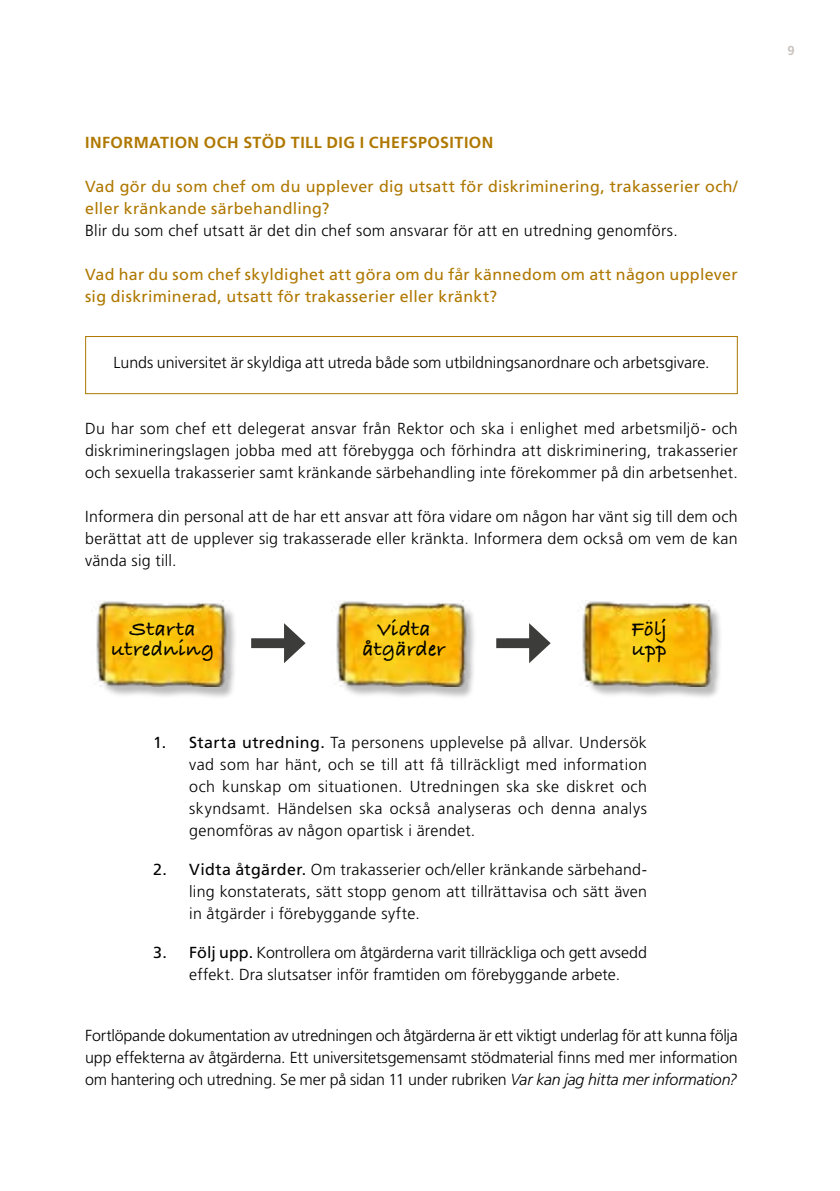
<style>
.page{position:relative;width:840px;height:1191px;background:#fff}
.page>*{position:absolute;margin:0;border:0;box-sizing:border-box;transform-origin:0 0}
.t1{font:700 22px/20px "Bradley Hand ITCTT";letter-spacing:.015em;color:#000;text-align:center}
.t2{font:300 16px/22px "Frutiger LT Std";letter-spacing:.01em;color:#000;text-align:justify}
.t3{font:16px/22px "Frutiger LT Std";letter-spacing:.02em;color:#af7800}
.t4{font:700 16px "Frutiger LT Std";letter-spacing:.03em;color:#af7800}
.t5{font:700 13px "Frutiger LT Std";color:#c9c3be}
.s1{font-weight:400}
.s2{font-style:italic}
</style>
<div class="page">
<div style="left:85px;top:336px;width:652px;height:58px;border:1px solid #af7800"></div>
<div style="left:101px;top:605px;width:136px;height:94px;background:#000;opacity:.27"></div>
<img style="left:96px;top:600px;width:133px;height:86px">
<div style="left:340px;top:605px;width:136px;height:94px;background:#000;opacity:.27"></div>
<img style="left:336px;top:600px;width:133px;height:86px">
<div style="left:586px;top:605px;width:136px;height:94px;background:#000;opacity:.27"></div>
<img style="left:582px;top:600px;width:133px;height:86px">
<div style="left:251px;top:638px;width:41px;height:10px;background:#3c3c3b"></div>
<svg style="left:284px;top:623px;width:21px;height:40px"></svg>
<div style="left:496px;top:638px;width:41px;height:10px;background:#3c3c3b"></div>
<svg style="left:529px;top:623px;width:21px;height:40px"></svg>
<p class="t4" style="left:85px;top:133px;width:409px">INFORMATION OCH STÖD TILL DIG I CHEFSPOSITION</p>
<p class="t3" style="left:85px;top:176px;width:653px">Vad gör du som chef om du upplever dig utsatt för diskriminering, trakasserier och/ eller kränkande särbehandling?</p>
<p class="t2" style="left:85px;top:220px;width:594px">Blir du som chef utsatt är det din chef som ansvarar för att en utredning genomförs.</p>
<p class="t3" style="left:85px;top:264px;width:653px">Vad har du som chef skyldighet att göra om du får kännedom om att någon upplever sig diskriminerad, utsatt för trakasserier eller kränkt?</p>
<p class="t2" style="left:113px;top:352px;width:597px">Lunds universitet är skyldiga att utreda både som utbildningsanordnare och arbetsgivare.</p>
<p class="t2" style="left:85px;top:418px;width:653px">Du har som chef ett delegerat ansvar från Rektor och ska i enlighet med arbetsmiljö- och diskrimineringslagen jobba med att förebygga och förhindra att diskriminering, trakasserier och sexuella trakasserier samt kränkande särbehandling inte förekommer på din arbetsenhet.</p>
<p class="t2" style="left:85px;top:506px;width:653px">Informera din personal att de har ett ansvar att föra vidare om någon har vänt sig till dem och berättat att de upplever sig trakasserade eller kränkta. Informera dem också om vem de kan vända sig till.</p>
<h1 class="t1" style="left:111px;top:618px;width:105px">Starta utredning</h1>
<h1 class="t1" style="left:362px;top:618px;width:84px">Vidta åtgärder</h1>
<h1 class="t1" style="left:631px;top:618px;width:37px;text-align:left">Följ upp</h1>
<p class="t2" style="left:189px;top:731px;width:459px;text-indent:-36px"><span class="s1">1. Starta utredning.</span> Ta personens upplevelse på allvar. Undersök vad som har hänt, och se till att få tillräckligt med information och kunskap om situationen. Utredningen ska ske diskret och skyndsamt. Händelsen ska också analyseras och denna analys genomföras av någon opartisk i ärendet.</p>
<p class="t2" style="left:189px;top:858px;width:459px;text-indent:-36px"><span class="s1">2. Vidta åtgärder.</span> Om trakasserier och/eller kränkande särbehand&shy;ling konstaterats, sätt stopp genom att tillrättavisa och sätt även in åtgärder i förebyggande syfte.</p>
<p class="t2" style="left:153px;top:941px;width:495px;text-align:center"><span class="s1">3. Följ upp.</span> Kontrollera om åtgärderna varit tillräckliga och gett avsedd effekt. Dra slutsatser inför framtiden om förebyggande arbete.</p>
<p class="t2" style="left:85px;top:1024px;width:654px">Fortlöpande dokumentation av utredningen och åtgärderna är ett viktigt underlag för att kunna följa upp effekterna av åtgärderna. Ett universitetsgemensamt stödmaterial finns med mer information om hantering och utredning. Se mer på sidan 11 under rubriken <span class="s2">Var kan jag hitta mer information?</span></p>
<p class="t5" style="left:786px;top:43px;width:9px">9</p>
</div>
